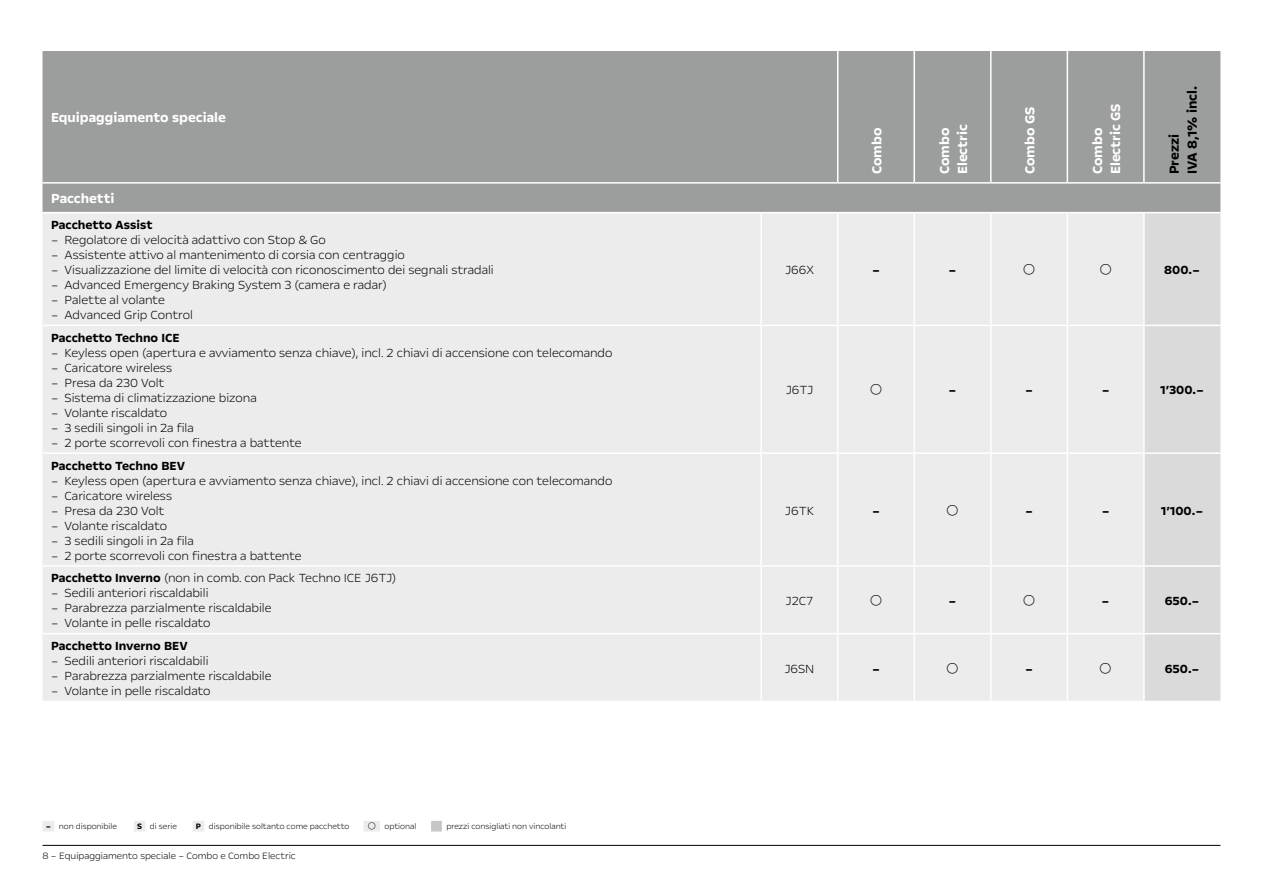
<style>
.page{position:relative;width:1263px;height:893px;background:#fff}
.page>*{position:absolute;margin:0;border:0;box-sizing:border-box;transform-origin:0 0}
.t1{font:700 15px/18px "Opel Next";color:#fff}
.t2{font:700 15px/18px "Opel Next";color:#000}
.t3{font:300 13.5px "Opel Next";color:#000}
.t4{font:700 13.5px "Opel Next";color:#000}
.t5{font:300 10.5px "Opel Next";color:#000}
.t6{font:300 9px "Opel Next";color:#000}
.s1{font-weight:700}
</style>
<div class="page">
<hr style="left:43px;top:845px;width:1177px;height:1px;background:#000">
<div style="left:43px;top:51px;width:1177px;height:161px;background:#9c9d9d"></div>
<div style="left:43px;top:213px;width:1100px;height:488px;background:#ececed"></div>
<div style="left:1145px;top:213px;width:75px;height:488px;background:#dadada"></div>
<hr style="left:1143px;top:51px;width:2px;height:131px;background:#fff">
<hr style="left:43px;top:565px;width:718px;height:2px;background:#fff">
<hr style="left:43px;top:182px;width:718px;height:2px;background:#fff">
<hr style="left:761px;top:182px;width:77px;height:2px;background:#fff">
<hr style="left:1144px;top:182px;width:76px;height:2px;background:#fff">
<hr style="left:760px;top:213px;width:2px;height:112px;background:#fff">
<hr style="left:837px;top:213px;width:1px;height:112px;background:#fff">
<hr style="left:913px;top:213px;width:2px;height:112px;background:#fff">
<hr style="left:990px;top:213px;width:1px;height:112px;background:#fff">
<hr style="left:1066px;top:213px;width:2px;height:112px;background:#fff">
<hr style="left:43px;top:325px;width:718px;height:1px;background:#fff">
<hr style="left:761px;top:325px;width:77px;height:1px;background:#fff">
<hr style="left:760px;top:326px;width:2px;height:126px;background:#fff">
<hr style="left:838px;top:325px;width:76px;height:1px;background:#fff">
<hr style="left:837px;top:326px;width:1px;height:126px;background:#fff">
<hr style="left:914px;top:325px;width:77px;height:1px;background:#fff">
<hr style="left:913px;top:326px;width:2px;height:126px;background:#fff">
<hr style="left:991px;top:325px;width:76px;height:1px;background:#fff">
<hr style="left:990px;top:326px;width:1px;height:126px;background:#fff">
<hr style="left:1067px;top:325px;width:77px;height:1px;background:#fff">
<hr style="left:1066px;top:326px;width:2px;height:126px;background:#fff">
<hr style="left:1144px;top:325px;width:76px;height:1px;background:#fff">
<hr style="left:43px;top:452px;width:718px;height:2px;background:#fff">
<hr style="left:761px;top:452px;width:77px;height:2px;background:#fff">
<hr style="left:760px;top:454px;width:2px;height:111px;background:#fff">
<hr style="left:838px;top:452px;width:76px;height:2px;background:#fff">
<hr style="left:837px;top:454px;width:1px;height:111px;background:#fff">
<hr style="left:914px;top:452px;width:77px;height:2px;background:#fff">
<hr style="left:913px;top:454px;width:2px;height:111px;background:#fff">
<hr style="left:991px;top:452px;width:76px;height:2px;background:#fff">
<hr style="left:990px;top:454px;width:1px;height:111px;background:#fff">
<hr style="left:1067px;top:452px;width:77px;height:2px;background:#fff">
<hr style="left:1066px;top:454px;width:2px;height:111px;background:#fff">
<hr style="left:1144px;top:452px;width:76px;height:2px;background:#fff">
<hr style="left:761px;top:565px;width:77px;height:2px;background:#fff">
<hr style="left:760px;top:567px;width:2px;height:66px;background:#fff">
<hr style="left:760px;top:634px;width:2px;height:67px;background:#fff">
<hr style="left:837px;top:567px;width:1px;height:66px;background:#fff">
<hr style="left:913px;top:567px;width:2px;height:66px;background:#fff">
<hr style="left:990px;top:567px;width:1px;height:66px;background:#fff">
<hr style="left:1066px;top:567px;width:2px;height:66px;background:#fff">
<hr style="left:1144px;top:565px;width:76px;height:2px;background:#fff">
<hr style="left:837px;top:634px;width:1px;height:67px;background:#fff">
<hr style="left:913px;top:634px;width:2px;height:67px;background:#fff">
<hr style="left:990px;top:634px;width:1px;height:67px;background:#fff">
<hr style="left:1066px;top:634px;width:2px;height:67px;background:#fff">
<hr style="left:838px;top:565px;width:76px;height:2px;background:#fff">
<hr style="left:914px;top:565px;width:77px;height:2px;background:#fff">
<hr style="left:991px;top:565px;width:76px;height:2px;background:#fff">
<hr style="left:1067px;top:565px;width:77px;height:2px;background:#fff">
<hr style="left:43px;top:633px;width:718px;height:1px;background:#fff">
<hr style="left:761px;top:633px;width:77px;height:1px;background:#fff">
<hr style="left:838px;top:633px;width:76px;height:1px;background:#fff">
<hr style="left:914px;top:633px;width:77px;height:1px;background:#fff">
<hr style="left:991px;top:633px;width:76px;height:1px;background:#fff">
<hr style="left:1067px;top:633px;width:77px;height:1px;background:#fff">
<hr style="left:1144px;top:633px;width:76px;height:1px;background:#fff">
<hr style="left:837px;top:51px;width:1px;height:131px;background:#fff">
<hr style="left:913px;top:51px;width:2px;height:131px;background:#fff">
<hr style="left:990px;top:51px;width:1px;height:131px;background:#fff">
<hr style="left:1066px;top:51px;width:2px;height:131px;background:#fff">
<hr style="left:838px;top:182px;width:76px;height:2px;background:#fff">
<hr style="left:914px;top:182px;width:77px;height:2px;background:#fff">
<hr style="left:991px;top:182px;width:76px;height:2px;background:#fff">
<hr style="left:1067px;top:182px;width:77px;height:2px;background:#fff">
<div style="left:43px;top:821px;width:11px;height:10px;background:#ececed"></div>
<div style="left:134px;top:821px;width:11px;height:10px;background:#ececed"></div>
<div style="left:193px;top:821px;width:11px;height:10px;background:#ececed"></div>
<div style="left:364px;top:821px;width:16px;height:10px;background:#ececed"></div>
<div style="left:431px;top:821px;width:11px;height:10px;background:#c5c6c6"></div>
<svg style="left:1024px;top:264px;width:10px;height:11px"></svg>
<svg style="left:1100px;top:264px;width:11px;height:11px"></svg>
<svg style="left:871px;top:384px;width:10px;height:11px"></svg>
<svg style="left:947px;top:505px;width:11px;height:10px"></svg>
<svg style="left:871px;top:595px;width:10px;height:11px"></svg>
<svg style="left:1024px;top:595px;width:10px;height:11px"></svg>
<svg style="left:947px;top:663px;width:11px;height:10px"></svg>
<svg style="left:1100px;top:663px;width:11px;height:10px"></svg>
<p class="t1" style="left:51px;top:109px;width:176px">Equipaggiamento speciale</p>
<p class="t1" style="left:51px;top:190px;width:65px">Pacchetti</p>
<p class="t4" style="left:51px;top:217px;width:103px">Pacchetto Assist</p>
<p class="t3" style="left:51px;top:231px;width:276px">– Regolatore di velocità adattivo con Stop &amp; Go</p>
<p class="t3" style="left:51px;top:246px;width:355px">– Assistente attivo al mantenimento di corsia con centraggio</p>
<p class="t3" style="left:51px;top:261px;width:444px">– Visualizzazione del limite di velocità con riconoscimento dei segnali stradali</p>
<p class="t3" style="left:51px;top:276px;width:337px">– Advanced Emergency Braking System 3 (camera e radar)</p>
<p class="t3" style="left:51px;top:291px;width:115px">– Palette al volante</p>
<p class="t3" style="left:51px;top:306px;width:143px">– Advanced Grip Control</p>
<p class="t4" style="left:51px;top:329px;width:130px">Pacchetto Techno ICE</p>
<p class="t3" style="left:51px;top:344px;width:563px">– Keyless open (apertura e avviamento senza chiave), incl. 2 chiavi di accensione con telecomando</p>
<p class="t3" style="left:51px;top:359px;width:123px">– Caricatore wireless</p>
<p class="t3" style="left:51px;top:374px;width:115px">– Presa da 230 Volt</p>
<p class="t3" style="left:51px;top:389px;width:207px">– Sistema di climatizzazione bizona</p>
<p class="t3" style="left:51px;top:404px;width:118px">– Volante riscaldato</p>
<p class="t3" style="left:51px;top:419px;width:144px">– 3 sedili singoli in 2a fila</p>
<p class="t3" style="left:51px;top:434px;width:252px">– 2 porte scorrevoli con finestra a battente</p>
<p class="t4" style="left:51px;top:457px;width:136px">Pacchetto Techno BEV</p>
<p class="t3" style="left:51px;top:472px;width:563px">– Keyless open (apertura e avviamento senza chiave), incl. 2 chiavi di accensione con telecomando</p>
<p class="t3" style="left:51px;top:487px;width:123px">– Caricatore wireless</p>
<p class="t3" style="left:51px;top:502px;width:115px">– Presa da 230 Volt</p>
<p class="t3" style="left:51px;top:517px;width:118px">– Volante riscaldato</p>
<p class="t3" style="left:51px;top:532px;width:144px">– 3 sedili singoli in 2a fila</p>
<p class="t3" style="left:51px;top:547px;width:252px">– 2 porte scorrevoli con finestra a battente</p>
<p class="t3" style="left:51px;top:570px;width:347px"><span class="s1">Pacchetto Inverno</span> (non in comb. con Pack Techno ICE J6TJ)</p>
<p class="t3" style="left:51px;top:585px;width:159px">– Sedili anteriori riscaldabili</p>
<p class="t3" style="left:51px;top:600px;width:222px">– Parabrezza parzialmente riscaldabile</p>
<p class="t3" style="left:51px;top:615px;width:161px">– Volante in pelle riscaldato</p>
<p class="t4" style="left:51px;top:638px;width:138px">Pacchetto Inverno BEV</p>
<p class="t3" style="left:51px;top:652px;width:159px">– Sedili anteriori riscaldabili</p>
<p class="t3" style="left:51px;top:667px;width:222px">– Parabrezza parzialmente riscaldabile</p>
<p class="t3" style="left:51px;top:682px;width:161px">– Volante in pelle riscaldato</p>
<p class="t6" style="left:46px;top:821px;width:73px"><span class="s1">–</span> non disponibile</p>
<p class="t6" style="left:137px;top:821px;width:41px"><span class="s1">S</span> di serie</p>
<p class="t6" style="left:196px;top:821px;width:155px"><span class="s1">P</span> disponibile soltanto come pacchetto</p>
<p class="t6" style="left:368px;top:821px;width:50px">○ optional</p>
<p class="t6" style="left:446px;top:821px;width:121px">prezzi consigliati non vincolanti</p>
<p class="t5" style="left:43px;top:849px;width:255px">8 – Equipaggiamento speciale – Combo e Combo Electric</p>
<p class="t1" style="left:868px;top:174px;width:48px;rotate:-90deg">Combo</p>
<p class="t1" style="left:935px;top:174px;width:51px;rotate:-90deg">Combo<br>Electric</p>
<p class="t1" style="left:1021px;top:174px;width:69px;rotate:-90deg">Combo GS</p>
<p class="t1" style="left:1088px;top:174px;width:72px;rotate:-90deg">Combo<br>Electric GS</p>
<p class="t2" style="left:1165px;top:174px;width:90px;rotate:-90deg">Prezzi<br>IVA 8,1% incl.</p>
<p class="t3" style="left:785px;top:261px;width:30px">J66X</p>
<p class="t4" style="left:872px;top:262px;width:9px">–</p>
<p class="t4" style="left:948px;top:262px;width:9px">–</p>
<p class="t4" style="left:1164px;top:262px;width:37px">800.–</p>
<p class="t3" style="left:786px;top:382px;width:29px">J6TJ</p>
<p class="t4" style="left:948px;top:382px;width:9px">–</p>
<p class="t4" style="left:1025px;top:382px;width:9px">–</p>
<p class="t4" style="left:1102px;top:382px;width:9px">–</p>
<p class="t4" style="left:1160px;top:382px;width:46px">1’300.–</p>
<p class="t3" style="left:785px;top:502px;width:30px">J6TK</p>
<p class="t4" style="left:872px;top:502px;width:9px">–</p>
<p class="t4" style="left:1025px;top:502px;width:9px">–</p>
<p class="t4" style="left:1102px;top:502px;width:9px">–</p>
<p class="t4" style="left:1161px;top:502px;width:44px">1’100.–</p>
<p class="t3" style="left:786px;top:592px;width:29px">J2C7</p>
<p class="t4" style="left:948px;top:592px;width:9px">–</p>
<p class="t4" style="left:1102px;top:592px;width:9px">–</p>
<p class="t4" style="left:1165px;top:592px;width:36px">650.–</p>
<p class="t3" style="left:784px;top:660px;width:32px">J6SN</p>
<p class="t4" style="left:872px;top:660px;width:9px">–</p>
<p class="t4" style="left:1025px;top:660px;width:9px">–</p>
<p class="t4" style="left:1165px;top:660px;width:36px">650.–</p>
</div>
